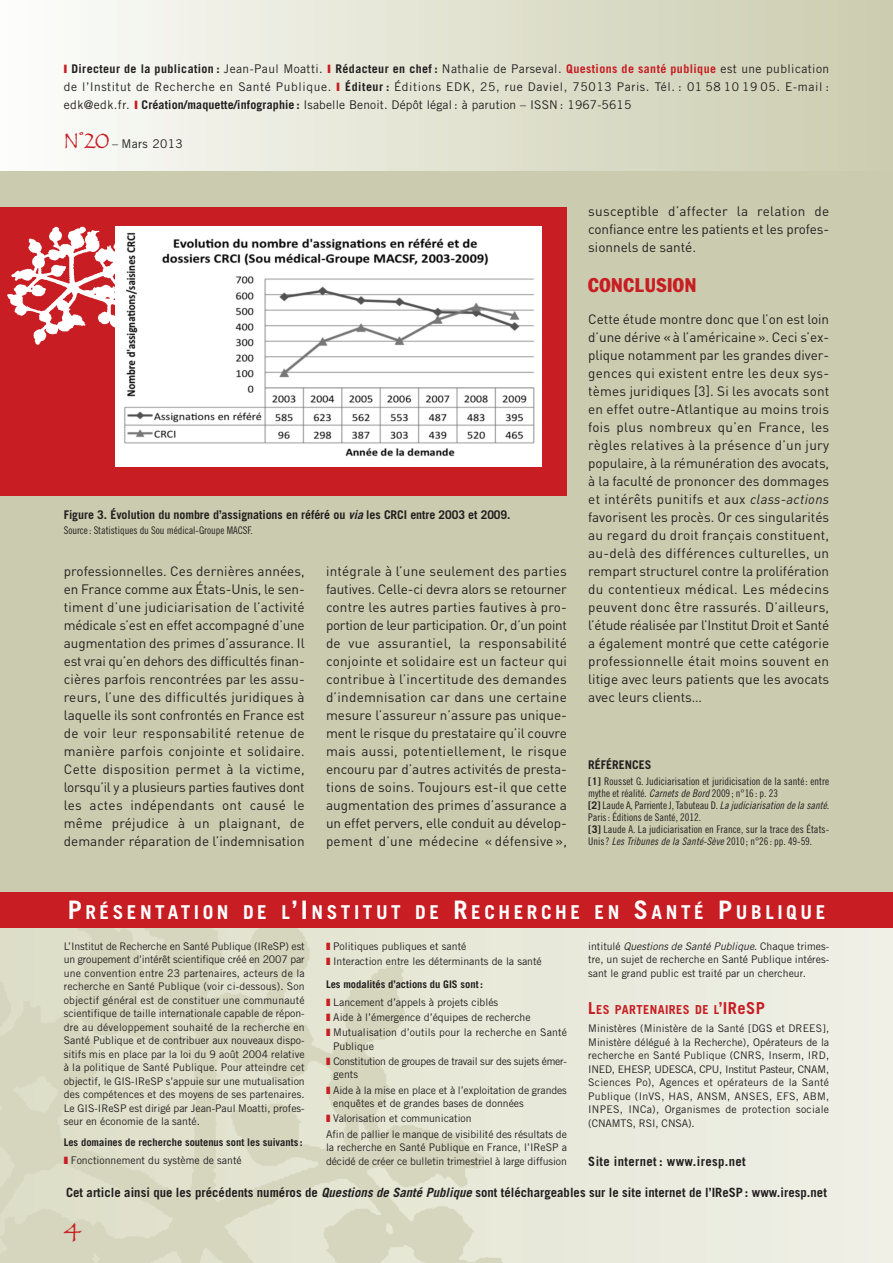
<style>
.page{position:relative;width:893px;height:1263px;background:#cbccaf}
.page>*{position:absolute;margin:0;border:0;box-sizing:border-box;transform-origin:0 0}
.t1{font:27px "Papyrus";color:#c71d23}
.t2{font:condensed 19.5px "Franklin Gothic Std";letter-spacing:.025em;color:#c71d23}
.t3{font:700 19.2px "Trade Gothic LT Std";letter-spacing:.185em;color:#fff}
.t4{font:13.5px/18px "DIN";color:#231f20;text-align:justify}
.t5{font:700 12.75px "Trade Gothic LT Std";letter-spacing:.005em;color:#231f20}
.t6{font:700 12.75px "Trade Gothic LT Std";letter-spacing:.03em;color:#231f20}
.t7{font:700 12.3px "Trade Gothic LT Std";letter-spacing:.035em;color:#c71d23}
.t8{font:12px/18px "Trade Gothic LT Std";letter-spacing:.01em;color:#231f20;text-align:justify}
.t9{font:700 12px "Trade Gothic LT Std";letter-spacing:-.005em;color:#231f20}
.t10{font:12px "Trade Gothic LT Std";letter-spacing:.03em;color:#231f20}
.t11{font:10.5px/13.5px "Trade Gothic LT Std";color:#231f20}
.t12{font:10.5px/12px "Trade Gothic LT Std Cn 18";letter-spacing:-.005em;color:#231f20}
.t13{font:700 10.5px "Trade Gothic LT Std";color:#231f20}
.t14{font:10.5px/15.1px "Trade Gothic LT Std";letter-spacing:-.025em;color:#231f20}
.t15{font:10.5px "Trade Gothic LT Std Cn 18 Obl";letter-spacing:.01em;color:#231f20}
.s1{color:#c71d23}
.s2{font-weight:700}
.s3{font-weight:700;color:#c71d23}
.s4{font-family:"Papyrus";font-size:22.5px;color:#c71d23}
.s5{font-style:italic}
.s6{font-family:"Trade Gothic LT Std";font-weight:700}
.s7{font-family:"Trade Gothic LT Std Cn 18 Obl"}
.s8{font-family:"Trade Gothic LT Std Cn 18"}
.s9{font-size:25.5px}
.s10{font-size:16.5px}
</style>
<div class="page">
<hr style="left:892px;top:298px;width:1px;height:232px;background:#c71d23">
<div style="left:0;top:0;width:893px;height:170px;background:linear-gradient(to right,#fcfdfa,#cbccad)"></div>
<div style="left:0;top:910px;width:893px;height:353px;background:#ebecdf"></div>
<img style="left:0;top:928px;width:503px;height:335px">
<div style="left:0;top:892px;width:893px;height:36px;background:#c71d23"></div>
<div style="left:0;top:207px;width:567px;height:289px;background:#c71d23"></div>
<img style="left:7px;top:226px;width:108px;height:119px">
<div style="left:115px;top:226px;width:426px;height:241px;background:#fff"></div>
<img style="left:124px;top:232px;width:411px;height:225px">
<svg style="left:64px;top:1157px;width:4px;height:7px"></svg>
<svg style="left:326px;top:943px;width:4px;height:7px"></svg>
<svg style="left:326px;top:958px;width:4px;height:7px"></svg>
<svg style="left:326px;top:998px;width:4px;height:8px"></svg>
<svg style="left:326px;top:1014px;width:4px;height:7px"></svg>
<svg style="left:326px;top:1029px;width:4px;height:7px"></svg>
<svg style="left:326px;top:1058px;width:4px;height:7px"></svg>
<svg style="left:326px;top:1086px;width:4px;height:8px"></svg>
<svg style="left:326px;top:1115px;width:4px;height:7px"></svg>
<p class="t8" style="left:64px;top:61px;width:767px"><span class="s1">❙</span> <span class="s2">Directeur de la publication :</span> Jean-Paul Moatti. <span class="s1">❙</span> <span class="s2">Rédacteur en chef :</span> Nathalie de Parseval. <span class="s3">Questions de santé publique</span> est une publication de l’Institut de Recherche en Santé Publique. <span class="s1">❙</span> <span class="s2">Éditeur :</span> Éditions EDK, 25, rue Daviel, 75013 Paris. Tél. : 01 58 10 19 05. E-mail : edk@edk.fr. <span class="s1">❙</span> <span class="s2">Création/maquette/infographie :</span> Isabelle Benoit. Dépôt légal : à parution – ISSN : 1967-5615</p>
<p class="t10" style="left:64px;top:139px;width:121px"><span class="s4">N°20</span> – Mars 2013</p>
<p class="t9" style="left:64px;top:511px;width:448px">Figure 3. Évolution du nombre d’assignations en référé ou <span class="s5">via</span> les CRCI entre 2003 et 2009.</p>
<p class="t12" style="left:64px;top:525px;width:190px">Source: Statistiques du Sou médical-Groupe MACSF.</p>
<p class="t4" style="left:326px;top:562px;width:242px">intégrale à l’une seulement des parties fautives. Celle-ci devra alors se retourner contre les autres parties fautives à pro&shy;portion de leur participation. Or, d’un point de vue assurantiel, la responsabilité conjointe et solidaire est un facteur qui contribue à l’incertitude des demandes d’indemnisation car dans une certaine mesure l’assureur n’assure pas unique&shy;ment le risque du prestataire qu’il couvre mais aussi, potentiellement, le risque encouru par d’autres activités de presta&shy;tions de soins. Toujours est-il que cette augmentation des primes d’assurance a un effet pervers, elle conduit au dévelop&shy;pement d’une médecine « défensive »,</p>
<p class="t4" style="left:64px;top:562px;width:242px">professionnelles. Ces dernières années, en France comme aux États-Unis, le sen&shy;timent d’une judiciarisation de l’activité médicale s’est en effet accompagné d’une augmentation des primes d’assurance. Il est vrai qu’en dehors des difficultés finan&shy;cières parfois rencontrées par les assu&shy;reurs, l’une des difficultés juridiques à laquelle ils sont confrontés en France est de voir leur responsabilité retenue de manière parfois conjointe et solidaire.<br>Cette disposition permet à la victime, lorsqu’il y a plusieurs parties fautives dont les actes indépendants ont causé le même préjudice à un plaignant, de demander réparation de l’indemnisation</p>
<p class="t4" style="left:588px;top:202px;width:242px">susceptible d’affecter la relation de confiance entre les patients et les profes&shy;sionnels de santé.</p>
<h2 class="t2" style="left:588px;top:278px;width:109px">CONCLUSION</h2>
<p class="t4" style="left:588px;top:310px;width:242px">Cette étude montre donc que l’on est loin d’une dérive «à l’américaine». Ceci s’ex&shy;plique notamment par les grandes diver&shy;gences qui existent entre les deux sys&shy;tèmes juridiques [3]. Si les avocats sont en effet outre-Atlantique au moins trois fois plus nombreux qu’en France, les règles relatives à la présence d’un jury populaire, à la rémunération des avocats, à la faculté de prononcer des dommages et intérêts punitifs et aux <span class="s5">class-actions </span>favorisent les procès. Or ces singularités au regard du droit français constituent, au-delà des différences culturelles, un rempart structurel contre la prolifération du contentieux médical. Les médecins peuvent donc être rassurés. D’ailleurs, l’étude réalisée par l’Institut Droit et Santé a également montré que cette catégorie professionnelle était moins souvent en litige avec leurs patients que les avocats avec leurs clients…</p>
<p class="t9" style="left:588px;top:760px;width:65px">RÉFÉRENCES</p>
<p class="t12" style="left:588px;top:776px;width:242px"><span class="s6">[1]</span> Rousset G. Judiciarisation et juridicisation de la santé: entre mythe et réalité. <span class="s7">Carnets de Bord</span> 2009; n°16: p. 23<br><span class="s6">[2]</span> Laude A, Parriente J, Tabuteau D. <span class="s7">La judiciarisation de la santé.<br></span>Paris: Éditions de Santé, 2012.<br><span class="s6">[3]</span> Laude A. La judiciarisation en France, sur la trace des États-</p>
<p class="t15" style="left:588px;top:838px;width:226px"><span class="s8">Unis?</span> Les Tribunes de la Santé-Sève <span class="s8">2010; n°26: pp. 49-59.</span></p>
<h3 class="t3" style="left:68px;top:905px;width:759px"><span class="s9">P</span>RÉSENTATION DE L<span class="s9">’I</span>NSTITUT DE <span class="s9">R</span>ECHERCHE EN <span class="s9">S</span>ANTÉ <span class="s9">P</span>UBLIQUE</h3>
<p class="t11" style="left:588px;top:940px;width:242px;text-align:justify">intitulé <span class="s5">Questions de Santé Publique</span>. Chaque trimes&shy;tre, un sujet de recherche en Santé Publique intéres&shy;sant le grand public est traité par un chercheur.</p>
<p class="t7" style="left:588px;top:1005px;width:178px"><span class="s10">L</span>ES PARTENAIRES DE L<span class="s10">’IReSP</span></p>
<p class="t11" style="left:588px;top:1022px;width:242px;text-align:justify">Ministères (Ministère de la Santé [DGS et DREES], Ministère délégué à la Recherche), Opérateurs de la recherche en Santé Publique (CNRS, Inserm, IRD, INED, EHESP, UDESCA, CPU, Institut Pasteur, CNAM, Sciences Po), Agences et opérateurs de la Santé Publique (InVS, HAS, ANSM, ANSES, EFS, ABM, INPES, INCa), Organismes de protection sociale (CNAMTS, RSI, CNSA).</p>
<p class="t11" style="left:64px;top:940px;width:242px;text-align:justify">L’Institut de Recherche en Santé Publique (IReSP) est un groupement d’intérêt scientifique créé en 2007 par une convention entre 23 partenaires, acteurs de la recherche en Santé Publique (voir ci-dessous). Son objectif général est de constituer une communauté scientifique de taille internationale capable de répon&shy;dre au développement souhaité de la recherche en Santé Publique et de contribuer aux nouveaux dispo&shy;sitifs mis en place par la loi du 9 août 2004 relative à la politique de Santé Publique. Pour atteindre cet objectif, le GIS-IReSP s’appuie sur une mutualisation des compétences et des moyens de ses partenaires.<br>Le GIS-IReSP est dirigé par Jean-Paul Moatti, profes&shy;seur en économie de la santé.</p>
<p class="t13" style="left:64px;top:1139px;width:240px">Les domaines de recherche soutenus sont les suivants :</p>
<p class="t11" style="left:71px;top:1154px;width:172px">Fonctionnement du système de santé</p>
<p class="t11" style="left:333px;top:940px;width:210px;line-height:15.1px">Politiques publiques et santé<br>Interaction entre les déterminants de la santé</p>
<p class="t13" style="left:326px;top:980px;width:159px">Les modalités d’actions du GIS sont:</p>
<p class="t11" style="left:333px;top:995px;width:235px;line-height:15.1px">Lancement d’appels à projets ciblés<br>Aide à l’émergence d’équipes de recherche<br>Mutualisation d’outils pour la recherche en Santé</p>
<p class="t14" style="left:333px;top:1039px;width:235px">Publique<br>Constitution de groupes de travail sur des sujets émer-</p>
<p class="t11" style="left:333px;top:1068px;width:235px;line-height:15.1px">gents<br>Aide à la mise en place et à l’exploitation de grandes</p>
<p class="t11" style="left:333px;top:1098px;width:192px">enquêtes et de grandes bases de données</p>
<p class="t11" style="left:333px;top:1113px;width:140px">Valorisation et communication</p>
<p class="t11" style="left:326px;top:1128px;width:242px">Afin de pallier le manque de visibilité des résultats de</p>
<p class="t11" style="left:326px;top:1141px;width:242px">la recherche en Santé Publique en France, l’IReSP a décidé de créer ce bulletin trimestriel à large diffusion</p>
<p class="t5" style="left:66px;top:1188px;width:762px">Cet article ainsi que les précédents numéros de <span class="s5">Questions de Santé Publique</span> sont téléchargeables sur le site internet de l’IReSP : www.iresp.net</p>
<p class="t6" style="left:588px;top:1156px;width:159px">Site internet : www.iresp.net</p>
<h1 class="t1" style="left:64px;top:1216px;width:19px">4</h1>
</div>
